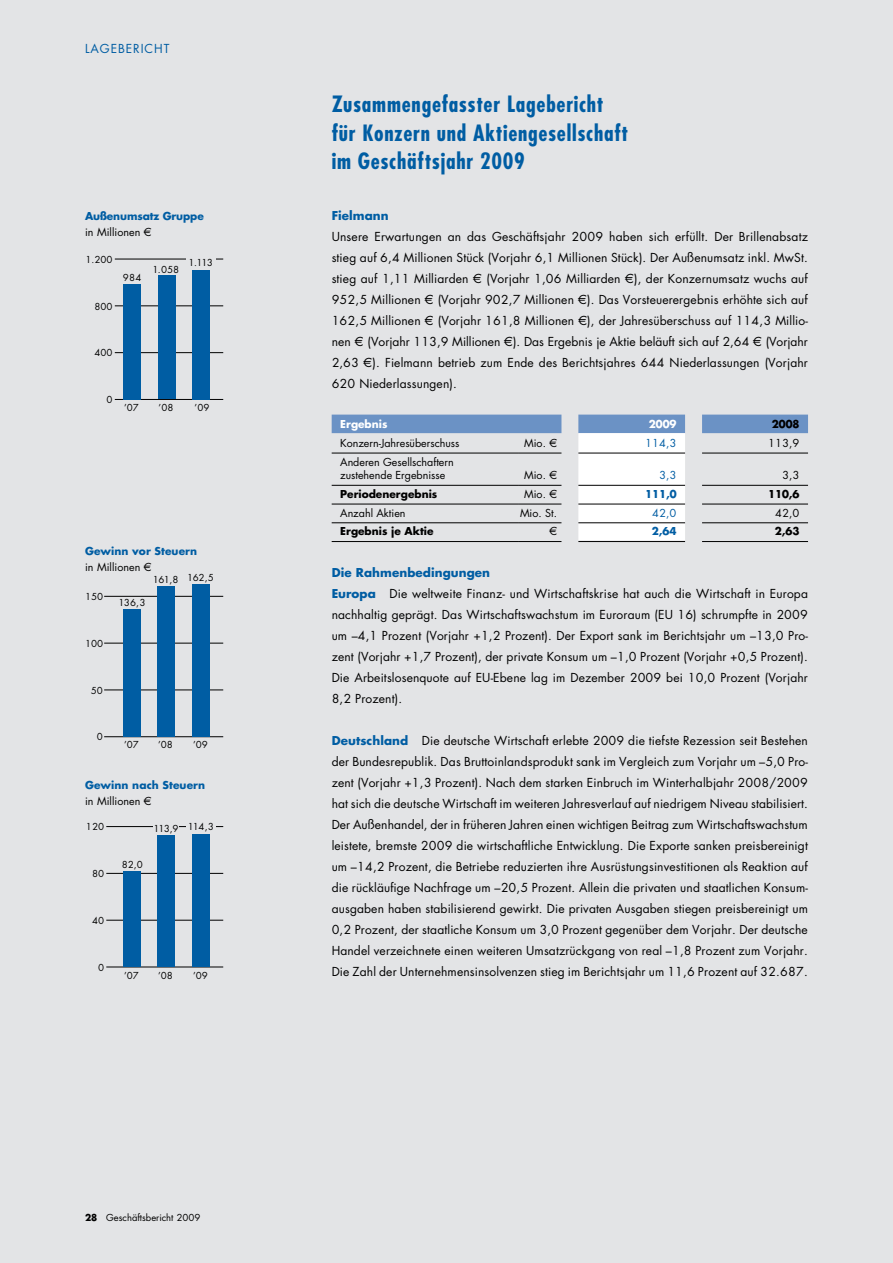
<style>
.page{position:relative;width:893px;height:1263px;background:#e3e4e6}
.page>*{position:absolute;margin:0;border:0;box-sizing:border-box;transform-origin:0 0}
.t1{font:700 condensed 24px/28.8px "Fi Futura";letter-spacing:.03em;color:#005da3}
.t2{font:13.5px/21px "Fi Futura";letter-spacing:.01em;color:#000;text-align:justify}
.t3{font:13.5px "Fi Futura";letter-spacing:.07em;color:#005da3}
.t4{font:700 13.5px "Fi Futura";letter-spacing:.005em;color:#005da3}
.t5{font:12px/13.5px "Fi Futura";color:#000}
.t6{font:700 12px "Fi Futura";letter-spacing:.005em;color:#005da3}
.t7{font:700 12px "Fi Futura";color:#000}
.t8{font:700 12px "Fi Futura";color:#fff}
.t9{font:12px "Fi Futura";color:#005da3}
.t10{font:10.5px "Fi Futura";color:#000}
.s1{font-weight:700}
.s2{font-weight:700;color:#005da3}
</style>
<div class="page">
<svg style="left:332px;top:415px;width:476px;height:125px"></svg>
<hr style="left:332px;top:453px;width:187px;height:1px;background:#000">
<hr style="left:519px;top:453px;width:42px;height:1px;background:#000">
<hr style="left:578px;top:453px;width:107px;height:1px;background:#000">
<hr style="left:702px;top:453px;width:106px;height:1px;background:#000">
<hr style="left:332px;top:485px;width:187px;height:1px;background:#000">
<hr style="left:519px;top:485px;width:42px;height:1px;background:#000">
<hr style="left:578px;top:485px;width:107px;height:1px;background:#000">
<hr style="left:702px;top:485px;width:106px;height:1px;background:#000">
<hr style="left:332px;top:504px;width:187px;height:1px;background:#000">
<hr style="left:519px;top:504px;width:42px;height:1px;background:#000">
<hr style="left:578px;top:504px;width:107px;height:1px;background:#000">
<hr style="left:702px;top:504px;width:106px;height:1px;background:#000">
<hr style="left:332px;top:522px;width:187px;height:1px;background:#000">
<hr style="left:519px;top:522px;width:42px;height:1px;background:#000">
<hr style="left:578px;top:522px;width:107px;height:1px;background:#000">
<hr style="left:702px;top:522px;width:106px;height:1px;background:#000">
<hr style="left:332px;top:541px;width:187px;height:1px;background:#000">
<hr style="left:519px;top:541px;width:42px;height:1px;background:#000">
<hr style="left:578px;top:541px;width:107px;height:1px;background:#000">
<hr style="left:702px;top:541px;width:106px;height:1px;background:#000">
<hr style="left:115px;top:259px;width:108px;height:1px;background:#000">
<hr style="left:115px;top:306px;width:108px;height:1px;background:#000">
<hr style="left:115px;top:352px;width:108px;height:1px;background:#000">
<hr style="left:115px;top:399px;width:108px;height:1px;background:#000">
<div style="left:124px;top:284px;width:17px;height:115px;background:#005da3"></div>
<div style="left:193px;top:269px;width:17px;height:130px;background:#005da3"></div>
<div style="left:186px;top:258px;width:30px;height:11px;background:#e3e4e6"></div>
<div style="left:158px;top:276px;width:17px;height:123px;background:#005da3"></div>
<hr style="left:106px;top:826px;width:117px;height:1px;background:#000">
<hr style="left:106px;top:873px;width:117px;height:1px;background:#000">
<hr style="left:106px;top:920px;width:117px;height:1px;background:#000">
<hr style="left:106px;top:967px;width:117px;height:1px;background:#000">
<div style="left:124px;top:871px;width:17px;height:96px;background:#005da3"></div>
<div style="left:158px;top:834px;width:17px;height:133px;background:#005da3"></div>
<div style="left:153px;top:823px;width:26px;height:11px;background:#e3e4e6"></div>
<div style="left:193px;top:833px;width:17px;height:134px;background:#005da3"></div>
<div style="left:186px;top:822px;width:30px;height:11px;background:#e3e4e6"></div>
<hr style="left:104px;top:596px;width:119px;height:1px;background:#000">
<hr style="left:104px;top:643px;width:119px;height:1px;background:#000">
<hr style="left:104px;top:690px;width:119px;height:1px;background:#000">
<hr style="left:104px;top:736px;width:119px;height:1px;background:#000">
<div style="left:123px;top:609px;width:17px;height:127px;background:#005da3"></div>
<div style="left:158px;top:585px;width:17px;height:151px;background:#005da3"></div>
<div style="left:193px;top:584px;width:17px;height:152px;background:#005da3"></div>
<p class="t3" style="left:85px;top:40px;width:86px">Lagebericht</p>
<p class="t6" style="left:85px;top:208px;width:120px">Außenumsatz Gruppe</p>
<p class="t5" style="left:85px;top:225px;width:68px">in Millionen ¤</p>
<p class="t10" style="left:152px;top:263px;width:29px">1.058</p>
<p class="t10" style="left:85px;top:253px;width:29px">1.200</p>
<p class="t10" style="left:94px;top:300px;width:20px">800</p>
<p class="t10" style="left:94px;top:346px;width:20px">400</p>
<p class="t10" style="left:107px;top:393px;width:8px">0</p>
<p class="t10" style="left:188px;top:256px;width:26px">1.113</p>
<p class="t10" style="left:123px;top:271px;width:20px">984</p>
<p class="t10" style="left:124px;top:401px;width:16px">’07</p>
<p class="t10" style="left:159px;top:401px;width:16px">’08</p>
<p class="t10" style="left:195px;top:401px;width:16px">’09</p>
<p class="t6" style="left:85px;top:543px;width:113px">Gewinn vor Steuern</p>
<p class="t5" style="left:85px;top:560px;width:68px">in Millionen ¤</p>
<p class="t10" style="left:85px;top:590px;width:20px">150</p>
<p class="t10" style="left:85px;top:637px;width:20px">100</p>
<p class="t10" style="left:91px;top:684px;width:14px">50</p>
<p class="t10" style="left:97px;top:730px;width:8px">0</p>
<p class="t10" style="left:124px;top:738px;width:16px">’07</p>
<p class="t10" style="left:158px;top:738px;width:16px">’08</p>
<p class="t10" style="left:193px;top:738px;width:16px">’09</p>
<p class="t10" style="left:153px;top:572px;width:63px">161,8 162,5</p>
<p class="t10" style="left:119px;top:596px;width:28px">136,3</p>
<p class="t6" style="left:85px;top:777px;width:122px">Gewinn nach Steuern</p>
<p class="t5" style="left:85px;top:794px;width:68px">in Millionen ¤</p>
<p class="t10" style="left:86px;top:820px;width:20px">120</p>
<p class="t10" style="left:92px;top:867px;width:14px">80</p>
<p class="t10" style="left:92px;top:914px;width:14px">40</p>
<p class="t10" style="left:98px;top:961px;width:8px">0</p>
<p class="t10" style="left:124px;top:969px;width:16px">’07</p>
<p class="t10" style="left:158px;top:969px;width:16px">’08</p>
<p class="t10" style="left:193px;top:969px;width:16px">’09</p>
<p class="t10" style="left:153px;top:821px;width:62px">113,9 114,3</p>
<p class="t10" style="left:122px;top:858px;width:23px">82,0</p>
<p class="t10" style="left:85px;top:1211px;width:117px"><span class="s1">28</span> Geschäftsbericht 2009</p>
<h1 class="t1" style="left:332px;top:89px;width:298px">Zusammengefasster Lagebericht für Konzern und Aktiengesellschaft im Geschäftsjahr 2009</h1>
<p class="t4" style="left:332px;top:207px;width:59px">Fielmann</p>
<p class="t2" style="left:332px;top:225px;width:478px">Unsere Erwartungen an das Geschäftsjahr 2009 haben sich erfüllt. Der Brillenabsatz stieg auf 6,4 Millionen Stück (Vorjahr 6,1 Millionen Stück). Der Außenumsatz inkl. MwSt. stieg auf 1,11 Milliarden ¤ (Vorjahr 1,06 Milliarden ¤), der Konzernumsatz wuchs auf 952,5 Millionen ¤ (Vorjahr 902,7 Millionen ¤). Das Vorsteuerergebnis erhöhte sich auf 162,5 Millionen ¤ (Vorjahr 161,8 Millionen ¤), der Jahresüberschuss auf 114,3 Millio&shy;nen ¤ (Vorjahr 113,9 Millionen ¤). Das Ergebnis je Aktie beläuft sich auf 2,64 ¤ (Vorjahr 2,63 ¤). Fielmann betrieb zum Ende des Berichtsjahres 644 Niederlassungen (Vorjahr 620 Niederlassungen).</p>
<p class="t8" style="left:340px;top:417px;width:49px">Ergebnis</p>
<p class="t8" style="left:649px;top:417px;width:29px">2009</p>
<p class="t7" style="left:772px;top:417px;width:29px">2008</p>
<p class="t5" style="left:340px;top:436px;width:121px">Konzern-Jahresüberschuss</p>
<p class="t5" style="left:524px;top:436px;width:35px">Mio. ¤</p>
<p class="t9" style="left:645px;top:435px;width:33px">114,3</p>
<p class="t5" style="left:768px;top:436px;width:33px">113,9</p>
<p class="t5" style="left:340px;top:455px;width:115px">Anderen Gesellschaftern zustehende Ergebnisse</p>
<p class="t5" style="left:524px;top:468px;width:35px">Mio. ¤</p>
<p class="t9" style="left:659px;top:468px;width:19px">3,3</p>
<p class="t5" style="left:782px;top:468px;width:19px">3,3</p>
<p class="t7" style="left:340px;top:486px;width:99px">Periodenergebnis</p>
<p class="t5" style="left:524px;top:487px;width:35px">Mio. ¤</p>
<p class="t6" style="left:645px;top:486px;width:33px">111,0</p>
<p class="t7" style="left:768px;top:486px;width:33px">110,6</p>
<p class="t5" style="left:340px;top:506px;width:67px">Anzahl Aktien</p>
<p class="t5" style="left:520px;top:506px;width:39px">Mio. St.</p>
<p class="t9" style="left:652px;top:505px;width:26px">42,0</p>
<p class="t5" style="left:775px;top:506px;width:26px">42,0</p>
<p class="t7" style="left:340px;top:524px;width:95px">Ergebnis je Aktie</p>
<p class="t5" style="left:549px;top:524px;width:9px">¤</p>
<p class="t6" style="left:652px;top:524px;width:26px">2,64</p>
<p class="t7" style="left:775px;top:524px;width:26px">2,63</p>
<p class="t2" style="left:332px;top:561px;width:478px;text-align:left"><span class="s2">Die Rahmenbedingungen<br>Europa</span> Die weltweite Finanz- und Wirtschaftskrise hat auch die Wirtschaft in Europa nachhaltig geprägt. Das Wirtschaftswachstum im Euroraum (EU 16) schrumpfte in 2009 um –4,1 Prozent (Vorjahr +1,2 Prozent). Der Export sank im Berichtsjahr um –13,0 Pro&shy;zent (Vorjahr +1,7 Prozent), der private Konsum um –1,0 Prozent (Vorjahr +0,5 Prozent).<br>Die Arbeitslosenquote auf EU-Ebene lag im Dezember 2009 bei 10,0 Prozent (Vorjahr 8,2 Prozent).</p>
<p class="t2" style="left:332px;top:729px;width:478px"><span class="s2">Deutschland</span> Die deutsche Wirtschaft erlebte 2009 die tiefste Rezession seit Bestehen der Bundesrepublik. Das Bruttoinlandsprodukt sank im Vergleich zum Vorjahr um –5,0 Pro&shy;zent (Vorjahr +1,3 Prozent). Nach dem starken Einbruch im Winterhalbjahr 2008/2009 hat sich die deutsche Wirtschaft im weiteren Jahresverlauf auf niedrigem Niveau stabilisiert.<br>Der Außenhandel, der in früheren Jahren einen wichtigen Beitrag zum Wirtschaftswachstum leistete, bremste 2009 die wirtschaftliche Entwicklung. Die Exporte sanken preisbereinigt um –14,2 Prozent, die Betriebe reduzierten ihre Ausrüstungsinvestitionen als Reaktion auf die rückläufige Nachfrage um –20,5 Prozent. Allein die privaten und staatlichen Konsum&shy;ausgaben haben stabilisierend gewirkt. Die privaten Ausgaben stiegen preisbereinigt um 0,2 Prozent, der staatliche Konsum um 3,0 Prozent gegenüber dem Vorjahr. Der deutsche Handel verzeichnete einen weiteren Umsatzrückgang von real –1,8 Prozent zum Vorjahr.<br>Die Zahl der Unternehmensinsolvenzen stieg im Berichtsjahr um 11,6 Prozent auf 32.687.</p>
</div>
